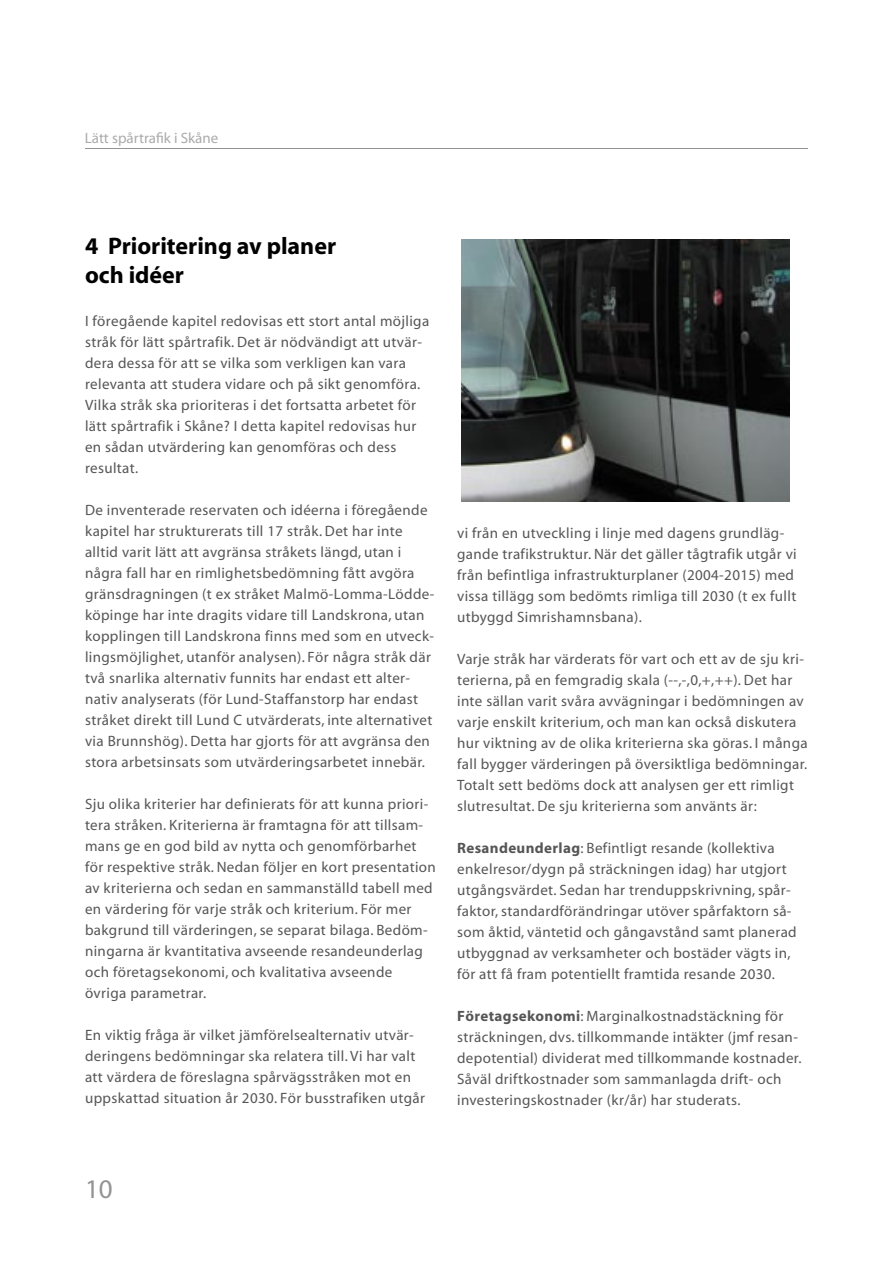
<style>
.page{position:relative;width:893px;height:1263px;background:#fff}
.page>*{position:absolute;margin:0;border:0;box-sizing:border-box;transform-origin:0 0}
.t1{font:27px "Myriad";color:#939393}
.t2{font:700 24px/28.8px "Myriad";color:#000}
.t3{font:15px/21px "Myriad";letter-spacing:.025em;color:#565656}
.t4{font:15px "Myriad";color:#ababab}
.s1{font-weight:700}
</style>
<div class="page">
<hr style="left:85px;top:149px;width:723px;height:1px;background:#939393">
<img style="left:461px;top:240px;width:328px;height:262px">
<p class="t4" style="left:85px;top:131px;width:135px">Lätt spårtrafik i Skåne</p>
<h2 class="t2" style="left:85px;top:233px;width:253px">4 Prioritering av planer och idéer</h2>
<p class="t3" style="left:85px;top:311px;width:346px">I föregående kapitel redovisas ett stort antal möjliga stråk för lätt spårtrafik. Det är nödvändigt att utvär&shy;dera dessa för att se vilka som verkligen kan vara relevanta att studera vidare och på sikt genomföra.<br>Vilka stråk ska prioriteras i det fortsatta arbetet för lätt spårtrafik i Skåne? I detta kapitel redovisas hur en sådan utvärdering kan genomföras och dess resultat.</p>
<p class="t3" style="left:85px;top:500px;width:351px">De inventerade reservaten och idéerna i föregående kapitel har strukturerats till 17 stråk. Det har inte alltid varit lätt att avgränsa stråkets längd, utan i några fall har en rimlighetsbedömning fått avgöra gränsdragningen (t ex stråket Malmö-Lomma-Lödde&shy;köpinge har inte dragits vidare till Landskrona, utan kopplingen till Landskrona finns med som en utveck&shy;lingsmöjlighet, utanför analysen). För några stråk där två snarlika alternativ funnits har endast ett alter&shy;nativ analyserats (för Lund-Staffanstorp har endast stråket direkt till Lund C utvärderats, inte alternativet via Brunnshög). Detta har gjorts för att avgränsa den stora arbetsinsats som utvärderingsarbetet innebär.</p>
<p class="t3" style="left:85px;top:794px;width:352px">Sju olika kriterier har definierats för att kunna priori&shy;tera stråken. Kriterierna är framtagna för att tillsam&shy;mans ge en god bild av nytta och genomförbarhet för respektive stråk. Nedan följer en kort presentation av kriterierna och sedan en sammanställd tabell med en värdering för varje stråk och kriterium. För mer bakgrund till värderingen, se separat bilaga. Bedöm&shy;ningarna är kvantitativa avseende resandeunderlag och företagsekonomi, och kvalitativa avseende övriga parametrar.</p>
<p class="t3" style="left:85px;top:1025px;width:342px">En viktig fråga är vilket jämförelsealternativ utvär&shy;deringens bedömningar ska relatera till. Vi har valt att värdera de föreslagna spårvägsstråken mot en uppskattad situation år 2030. För busstrafiken utgår</p>
<p class="t3" style="left:457px;top:523px;width:341px">vi från en utveckling i linje med dagens grundläg&shy;gande trafikstruktur. När det gäller tågtrafik utgår vi från befintliga infrastrukturplaner (2004-2015) med vissa tillägg som bedömts rimliga till 2030 (t ex fullt utbyggd Simrishamnsbana).</p>
<p class="t3" style="left:457px;top:649px;width:352px">Varje stråk har värderats för vart och ett av de sju kri&shy;terierna, på en femgradig skala (--,-,0,+,++). Det har inte sällan varit svåra avvägningar i bedömningen av varje enskilt kriterium, och man kan också diskutera hur viktning av de olika kriterierna ska göras. I många fall bygger värderingen på översiktliga bedömningar.<br>Totalt sett bedöms dock att analysen ger ett rimligt slutresultat. De sju kriterierna som använts är:</p>
<p class="t3" style="left:457px;top:838px;width:341px"><span class="s1">Resandeunderlag</span>: Befintligt resande (kollektiva enkelresor/dygn på sträckningen idag) har utgjort utgångsvärdet. Sedan har trenduppskrivning, spår&shy;faktor, standardförändringar utöver spårfaktorn så&shy;som åktid, väntetid och gångavstånd samt planerad utbyggnad av verksamheter och bostäder vägts in, för att få fram potentiellt framtida resande 2030.</p>
<p class="t3" style="left:457px;top:1006px;width:346px"><span class="s1">Företagsekonomi</span>: Marginalkostnadstäckning för sträckningen, dvs. tillkommande intäkter (jmf resan&shy;depotential) dividerat med tillkommande kostnader.<br>Såväl driftkostnader som sammanlagda drift- och investeringskostnader (kr/år) har studerats.</p>
<h1 class="t1" style="left:85px;top:1176px;width:29px">10</h1>
</div>
